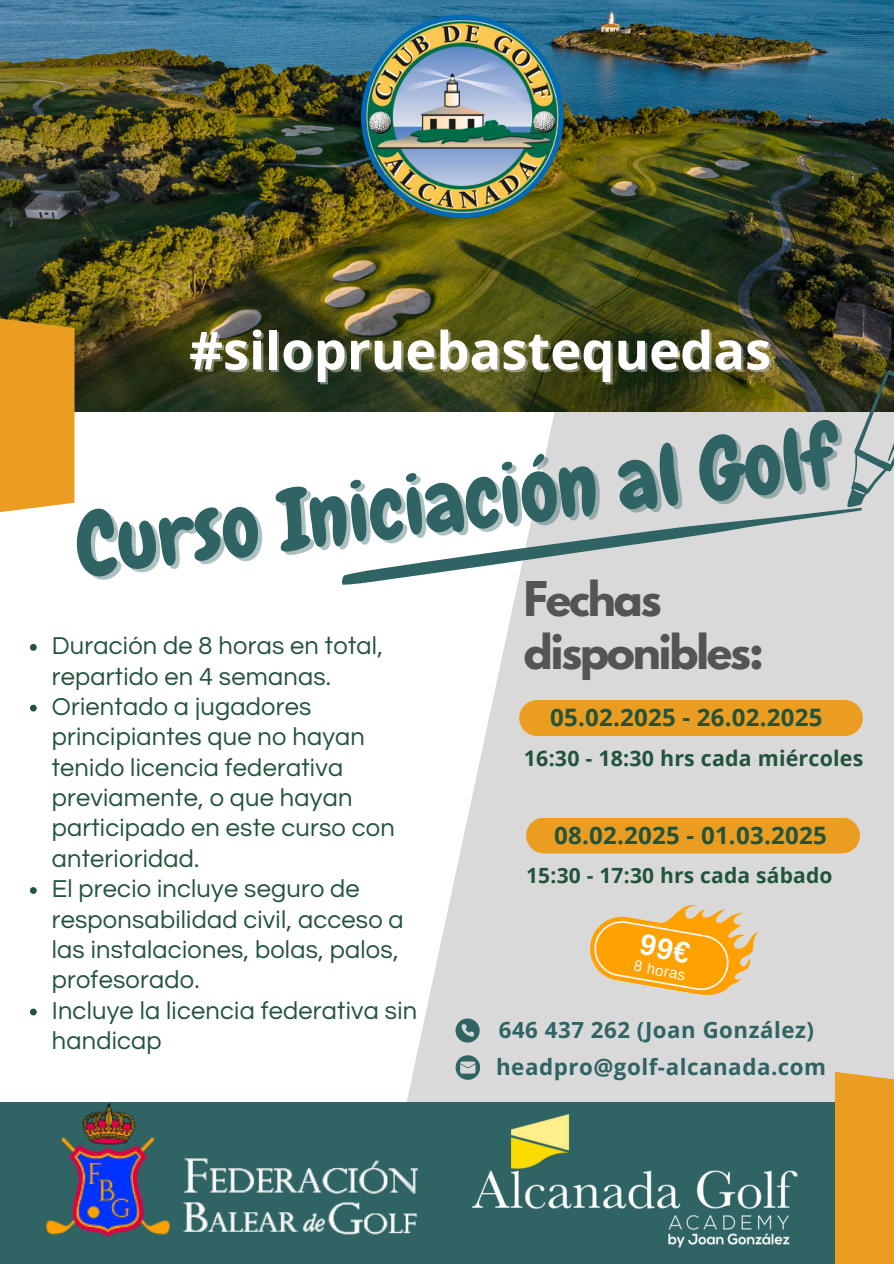
<style>
.page{position:relative;width:894px;height:1264px;background:#fff}
.page>*{position:absolute;margin:0;border:0;box-sizing:border-box;transform-origin:0 0}
.t1{font:85.35px "Chewy";color:#306363}
.t2{font:700 52.5px "Open Sans";color:#fff}
.t3{font:700 42.45px/52.8px "League Spartan";letter-spacing:-.05em;color:#545454}
.t4{font:25.35px/30.3px "Questrial";letter-spacing:.01em;color:#22533b}
.t5{font:700 24px "Open Sans";letter-spacing:.01em;color:#22533b}
.t6{font:700 22.35px "Open Sans";letter-spacing:.025em;color:#306363}
.t7{font:700 22.2px "Open Sans";letter-spacing:.025em;color:#306363}
.t8{font:700 21.3px "Open Sans";letter-spacing:.01em;color:#22533b}
.t9{font:700 21px "Open Sans";letter-spacing:.01em;color:#22533b}
.t10{font:15px "Arimo";color:#fff}
</style>
<div class="page">
<div style="left:0;top:0;width:893px;height:1263px;background:#d9d9d9"></div>
<svg style="left:0;top:411px;width:571px;height:690px;fill:#fff"></svg>
<img style="left:0;top:0;width:893px;height:411px">
<div style="left:0;top:1101px;width:893px;height:162px;background:#306363"></div>
<div style="left:0;top:308px;width:74px;height:215px;background:#ea9d21"></div>
<div style="left:834px;top:1072px;width:59px;height:191px;background:#ea9d21"></div>
<svg style="left:455px;top:1055px;width:25px;height:24px"></svg>
<svg style="left:455px;top:1018px;width:24px;height:24px"></svg>
<img style="left:46px;top:1103px;width:372px;height:134px">
<img style="left:352px;top:6px;width:220px;height:221px">
<img style="left:472px;top:1114px;width:326px;height:134px">
<div style="left:519px;top:700px;width:343px;height:36px;background:#ea9d21"></div>
<div style="left:526px;top:817px;width:333px;height:36px;background:#ea9d21"></div>
<svg style="left:339px;top:365px;width:554px;height:221px"></svg>
<svg style="left:30px;top:644px;width:7px;height:6px"></svg>
<svg style="left:30px;top:704px;width:7px;height:7px"></svg>
<svg style="left:30px;top:887px;width:7px;height:6px"></svg>
<svg style="left:30px;top:1008px;width:7px;height:7px"></svg>
<svg style="left:590px;top:905px;width:168px;height:90px"></svg>
<p class="t2" style="left:189px;top:313px;width:583px">#silopruebastequedas</p>
<p class="t1" style="left:70px;top:493px;width:765px;rotate:-7deg">Curso Iniciación al Golf</p>
<h3 class="t3" style="left:523px;top:578px;width:241px">Fechas disponibles:</h3>
<p class="t4" style="left:52px;top:631px;width:332px">Duración de 8 horas en total, repartido en 4 semanas.</p>
<p class="t4" style="left:52px;top:692px;width:344px">Orientado a jugadores principiantes que no hayan tenido licencia federativa previamente, o que hayan participado en este curso con anterioridad.</p>
<p class="t4" style="left:52px;top:874px;width:353px">El precio incluye seguro de responsabilidad civil, acceso a las instalaciones, bolas, palos, profesorado.</p>
<h1 class="t4" style="left:52px;top:995px;width:367px">Incluye la licencia federativa sin handicap</h1>
<p class="t5" style="left:550px;top:700px;width:273px">05.02.2025 - 26.02.2025</p>
<h5 class="t8" style="left:523px;top:743px;width:341px">16:30 - 18:30 hrs cada miércoles</h5>
<p class="t5" style="left:554px;top:818px;width:274px">08.02.2025 - 01.03.2025</p>
<h2 class="t9" style="left:526px;top:860px;width:308px">15:30 - 17:30 hrs cada sábado</h2>
<h5 class="t10" style="left:635px;top:957px;width:54px;rotate:11deg">8 horas</h5>
<p class="t7" style="left:498px;top:1014px;width:316px">646 437 262 (Joan González)</p>
<p class="t6" style="left:496px;top:1051px;width:331px">headpro@golf-alcanada.com</p>
</div>
